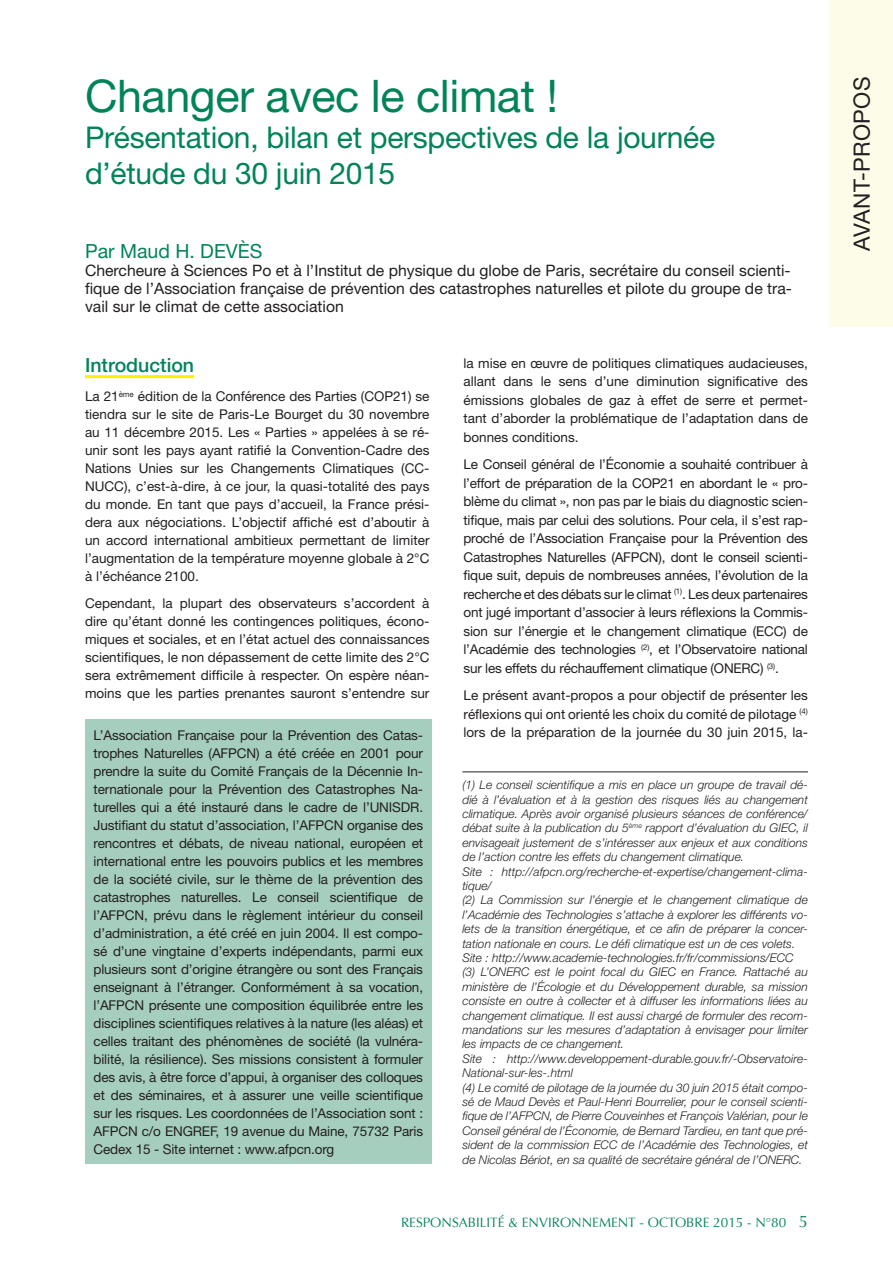
<style>
.page{position:relative;width:893px;height:1263px;background:#fff}
.page>*{position:absolute;margin:0;border:0;box-sizing:border-box;transform-origin:0 0}
.Titre{font:45px "Helvetica Neue";letter-spacing:-.01em;color:#008457}
.Titre-2{font:30px/36px "Helvetica Neue";letter-spacing:-.01em;color:#008457}
.t1{font:22.5px "Helvetica Neue";letter-spacing:.02em;color:#231f20}
.auteur{font:19.5px "Helvetica Neue";color:#008457}
.INTER_1{font:500 19.5px "Helvetica Neue";color:#008457}
.profession_auteur{font:15.75px/18px "Helvetica Neue";color:#231f20;text-align:justify}
.texte_courant{font:13.5px/18px "Helvetica Neue";color:#231f20;text-align:justify}
.t2{font:13.5px "Optima";color:#008457}
.notes{font:italic 300 12px/14.4px "Helvetica Neue";color:#231f20;text-align:justify}
.s1{font-size:16.5px}
</style>
<div class="page">
<div style="left:829px;top:0;width:64px;height:326px;background:#fdfce8"></div>
<hr style="left:85px;top:375px;width:109px;height:3px;background:#fff101">
<div style="left:85px;top:720px;width:347px;height:444px;background:#a5cebe"></div>
<hr style="left:462px;top:772px;width:346px;height:1px;background:#231f20">
<p class="Titre" style="left:85px;top:69px;width:475px">Changer avec le climat !</p>
<p class="Titre-2" style="left:85px;top:119px;width:632px">Présentation, bilan et perspectives de la journée d’étude du 30 juin 2015</p>
<p class="auteur" style="left:85px;top:240px;width:179px">Par Maud H. DEVÈS</p>
<p class="profession_auteur" style="left:85px;top:262px;width:708px">Chercheure à Sciences Po et à l’Institut de physique du globe de Paris, secrétaire du conseil scienti&shy;fique de l’Association française de prévention des catastrophes naturelles et pilote du groupe de tra&shy;vail sur le climat de cette association</p>
<p class="INTER_1" style="left:85px;top:354px;width:111px">Introduction</p>
<p class="texte_courant" style="left:85px;top:387px;width:346px">La 21<sup>ème</sup> édition de la Conférence des Parties (COP21) se tiendra sur le site de Paris-Le Bourget du 30 novembre au 11 décembre 2015. Les « Parties » appelées à se ré&shy;unir sont les pays ayant ratifié la Convention-Cadre des Nations Unies sur les Changements Climatiques (CC-NUCC), c’est-à-dire, à ce jour, la quasi-totalité des pays du monde. En tant que pays d’accueil, la France prési&shy;dera aux négociations. L’objectif affiché est d’aboutir à un accord international ambitieux permettant de limiter l’augmentation de la température moyenne globale à 2°C à l’échéance 2100.</p>
<p class="texte_courant" style="left:85px;top:594px;width:346px">Cependant, la plupart des observateurs s’accordent à dire qu’étant donné les contingences politiques, écono&shy;miques et sociales, et en l’état actuel des connaissances scientifiques, le non dépassement de cette limite des 2°C sera extrêmement difficile à respecter. On espère néan&shy;moins que les parties prenantes sauront s’entendre sur</p>
<p class="texte_courant" style="left:463px;top:353px;width:346px;line-height:18.6px">la mise en œuvre de politiques climatiques audacieuses, allant dans le sens d’une diminution significative des émissions globales de gaz à effet de serre et permet&shy;tant d’aborder la problématique de l’adaptation dans de bonnes conditions.</p>
<p class="texte_courant" style="left:463px;top:455px;width:346px;line-height:18.6px">Le Conseil général de l’Économie a souhaité contribuer à l’effort de préparation de la COP21 en abordant le « pro&shy;blème du climat », non pas par le biais du diagnostic scien&shy;tifique, mais par celui des solutions. Pour cela, il s’est rap&shy;proché de l’Association Française pour la Prévention des Catastrophes Naturelles (AFPCN), dont le conseil scienti&shy;fique suit, depuis de nombreuses années, l’évolution de la recherche et des débats sur le climat <sup>(1)</sup>. Les deux partenaires ont jugé important d’associer à leurs réflexions la Commis&shy;sion sur l’énergie et le changement climatique (ECC) de l’Académie des technologies <sup>(2)</sup>, et l’Observatoire national sur les effets du réchauffement climatique (ONERC) <sup>(3)</sup>.</p>
<p class="texte_courant" style="left:463px;top:686px;width:346px;line-height:18.6px">Le présent avant-propos a pour objectif de présenter les réflexions qui ont orienté les choix du comité de pilotage <sup>(4)</sup></p>
<p class="texte_courant" style="left:94px;top:726px;width:331px">L’Association Française pour la Prévention des Catas-</p>
<p class="texte_courant" style="left:463px;top:723px;width:346px">lors de la préparation de la journée du 30 juin 2015, la-</p>
<p class="texte_courant" style="left:94px;top:744px;width:331px">trophes Naturelles (AFPCN) a été créée en 2001 pour prendre la suite du Comité Français de la Décennie In&shy;ternationale pour la Prévention des Catastrophes Na&shy;turelles qui a été instauré dans le cadre de l’UNISDR.<br>Justifiant du statut d’association, l’AFPCN organise des rencontres et débats, de niveau national, européen et international entre les pouvoirs publics et les membres de la société civile, sur le thème de la prévention des catastrophes naturelles. Le conseil scientifique de l’AFPCN, prévu dans le règlement intérieur du conseil d’administration, a été créé en juin 2004. Il est compo&shy;sé d’une vingtaine d’experts indépendants, parmi eux plusieurs sont d’origine étrangère ou sont des Français enseignant à l’étranger. Conformément à sa vocation, l’AFPCN présente une composition équilibrée entre les disciplines scientifiques relatives à la nature (les aléas) et celles traitant des phénomènes de société (la vulnéra&shy;bilité, la résilience). Ses missions consistent à formuler des avis, à être force d’appui, à organiser des colloques et des séminaires, et à assurer une veille scientifique sur les risques. Les coordonnées de l’Association sont :<br>AFPCN c/o ENGREF, 19 avenue du Maine, 75732 Paris Cedex 15 - Site internet : www.afpcn.org</p>
<p class="notes" style="left:462px;top:777px;width:347px">(1) Le conseil scientifique a mis en place un groupe de travail dé&shy;dié à l’évaluation et à la gestion des risques liés au changement climatique. Après avoir organisé plusieurs séances de conférence/ débat suite à la publication du 5<sup>ème</sup> rapport d’évaluation du GIEC, il envisageait justement de s’intéresser aux enjeux et aux conditions de l’action contre les effets du changement climatique.</p>
<p class="notes" style="left:462px;top:864px;width:347px">Site : http://afpcn.org/recherche-et-expertise/changement-clima&shy;tique/</p>
<p class="notes" style="left:462px;top:893px;width:347px">(2) La Commission sur l’énergie et le changement climatique de l’Académie des Technologies s’attache à explorer les différents vo&shy;lets de la transition énergétique, et ce afin de préparer la concer&shy;tation nationale en cours. Le défi climatique est un de ces volets.</p>
<p class="notes" style="left:462px;top:950px;width:333px">Site : http://www.academie-technologies.fr/fr/commissions/ECC</p>
<p class="notes" style="left:462px;top:965px;width:347px">(3) L’ONERC est le point focal du GIEC en France. Rattaché au ministère de l’Écologie et du Développement durable, sa mission consiste en outre à collecter et à diffuser les informations liées au changement climatique. Il est aussi chargé de formuler des recom&shy;mandations sur les mesures d’adaptation à envisager pour limiter les impacts de ce changement.</p>
<p class="notes" style="left:462px;top:1051px;width:347px">Site : http://www.developpement-durable.gouv.fr/-Observatoire-<br>National-sur-les-.html</p>
<p class="notes" style="left:462px;top:1080px;width:347px">(4) Le comité de pilotage de la journée du 30 juin 2015 était compo&shy;sé de Maud Devès et Paul-Henri Bourrelier, pour le conseil scienti&shy;fique de l’AFPCN, de Pierre Couveinhes et François Valérian, pour le Conseil général de l’Économie, de Bernard Tardieu, en tant que pré&shy;sident de la commission ECC de l’Académie des Technologies, et de Nicolas Bériot, en sa qualité de secrétaire général de l’ONERC.</p>
<p class="t2" style="left:401px;top:1215px;width:408px">RESPONSABILITÉ &amp; ENVIRONNEMENT - OCTOBRE 2015 - N°80 <span class="s1">5</span></p>
<p class="t1" style="left:848px;top:251px;width:176px;rotate:-90deg">AVANT-PROPOS</p>
</div>
